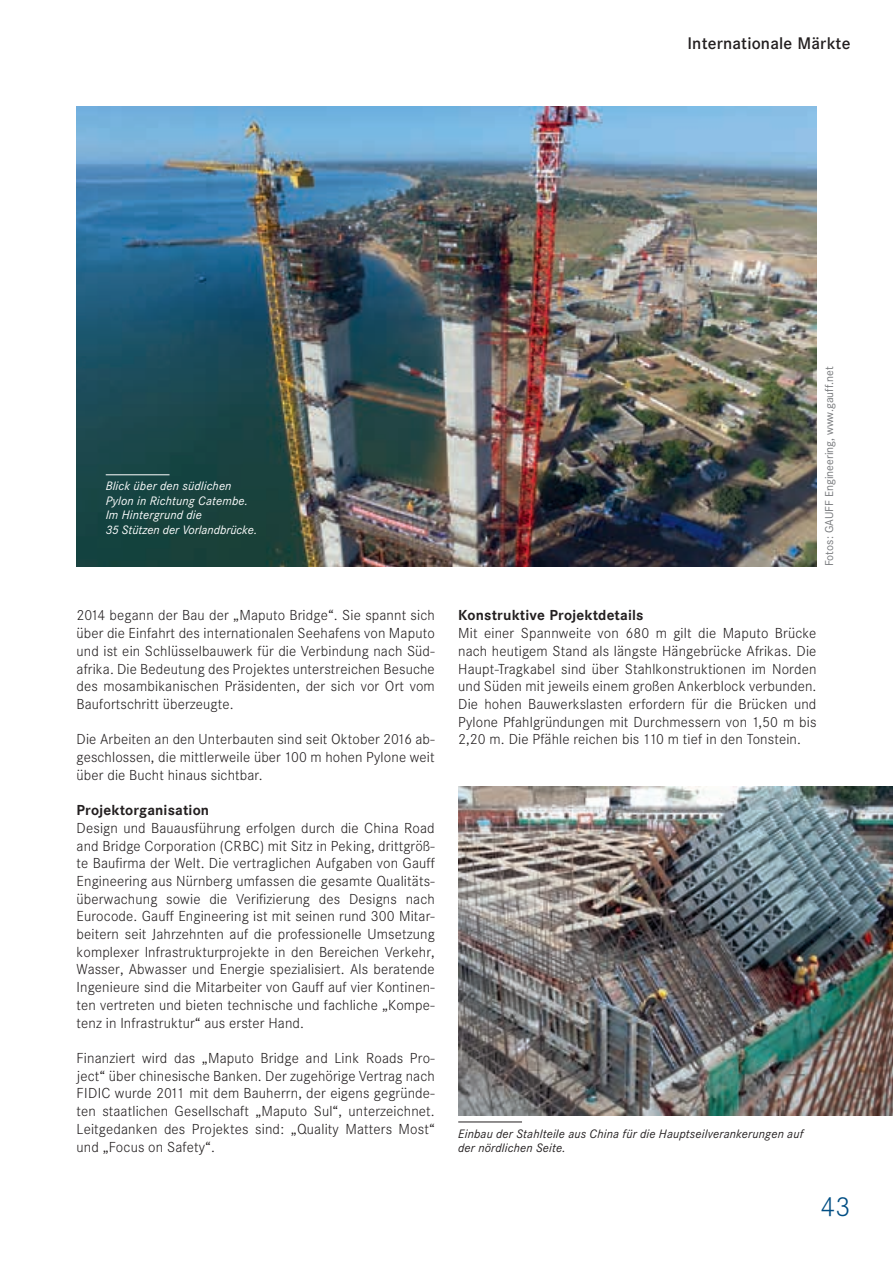
<style>
.page{position:relative;width:893px;height:1263px;background:#fff}
.page>*{position:absolute;margin:0;border:0;box-sizing:border-box;transform-origin:0 0}
.t1{font:300 27px "Corporate SBQ";color:#014e84}
.t2{font:500 16.5px "Corporate SBQ";letter-spacing:.01em;color:#231f20}
.t3{font:300 14.25px/17.7px "Corporate SBQ";letter-spacing:.01em;color:#231f20;text-align:justify}
.t4{font:700 14.25px "Corporate SBQ";letter-spacing:.01em;color:#231f20}
.t5{font:italic 12px/14.4px "Corporate SBQ";letter-spacing:.015em;color:#fff}
.t6{font:italic 12px/14.4px "Corporate SBQ";letter-spacing:.015em;color:#231f20}
.t7{font:11.25px "Corporate SBQ";color:#76787b}
</style>
<div class="page">
<img style="left:458px;top:787px;width:435px;height:328px">
<img style="left:77px;top:106px;width:739px;height:460px">
<hr style="left:106px;top:474px;width:64px;height:1px;background:#fff">
<hr style="left:458px;top:1122px;width:64px;height:1px;background:#231f20">
<p class="t2" style="left:687px;top:33px;width:165px">Internationale Märkte</p>
<p class="t5" style="left:106px;top:479px;width:153px">Blick über den südlichen<br>Pylon in Richtung Catembe.<br>Im Hintergrund die<br>35 Stützen der Vorlandbrücke.</p>
<p class="t3" style="left:77px;top:607px;width:360px">2014 begann der Bau der „Maputo Bridge“. Sie spannt sich über die Einfahrt des internationalen Seehafens von Maputo und ist ein Schlüsselbauwerk für die Verbindung nach Süd&shy;afrika. Die Bedeutung des Projektes unterstreichen Besuche des mosambikanischen Präsidenten, der sich vor Ort vom Baufortschritt überzeugte.</p>
<p class="t3" style="left:77px;top:731px;width:360px">Die Arbeiten an den Unterbauten sind seit Oktober 2016 ab&shy;geschlossen, die mittlerweile über 100 m hohen Pylone weit über die Bucht hinaus sichtbar.</p>
<p class="t4" style="left:77px;top:801px;width:134px">Projektorganisation</p>
<p class="t3" style="left:77px;top:819px;width:360px">Design und Bauausführung erfolgen durch die China Road and Bridge Corporation (CRBC) mit Sitz in Peking, drittgröß&shy;te Baufirma der Welt. Die vertraglichen Aufgaben von Gauff Engineering aus Nürnberg umfassen die gesamte Qualitäts&shy;überwachung sowie die Verifizierung des Designs nach Eurocode. Gauff Engineering ist mit seinen rund 300 Mitar&shy;beitern seit Jahrzehnten auf die professionelle Umsetzung komplexer Infrastrukturprojekte in den Bereichen Verkehr, Wasser, Abwasser und Energie spezialisiert. Als beratende Ingenieure sind die Mitarbeiter von Gauff auf vier Kontinen&shy;ten vertreten und bieten technische und fachliche „Kompe&shy;tenz in Infrastruktur“ aus erster Hand.</p>
<p class="t3" style="left:77px;top:1049px;width:360px">Finanziert wird das „Maputo Bridge and Link Roads Pro&shy;ject“ über chinesische Banken. Der zugehörige Vertrag nach FIDIC wurde 2011 mit dem Bauherrn, der eigens gegründe&shy;ten staatlichen Gesellschaft „Maputo Sul“, unterzeichnet.<br>Leitgedanken des Projektes sind: „Quality Matters Most“ und „Focus on Safety“.</p>
<p class="t7" style="left:823px;top:566px;width:201px;rotate:-90deg">Fotos: GAUFF Engineering, www.gauff.net</p>
<p class="t4" style="left:458px;top:607px;width:187px">Konstruktive Projektdetails</p>
<p class="t3" style="left:458px;top:624px;width:360px">Mit einer Spannweite von 680 m gilt die Maputo Brücke nach heutigem Stand als längste Hängebrücke Afrikas. Die Haupt-Tragkabel sind über Stahlkonstruktionen im Norden und Süden mit jeweils einem großen Ankerblock verbunden.<br>Die hohen Bauwerkslasten erfordern für die Brücken und Pylone Pfahlgründungen mit Durchmessern von 1,50 m bis 2,20 m. Die Pfähle reichen bis 110 m tief in den Tonstein.</p>
<p class="t6" style="left:458px;top:1126px;width:347px">Einbau der Stahlteile aus China für die Hauptseilverankerungen auf der nördlichen Seite.</p>
<h1 class="t1" style="left:821px;top:1191px;width:31px">43</h1>
</div>
